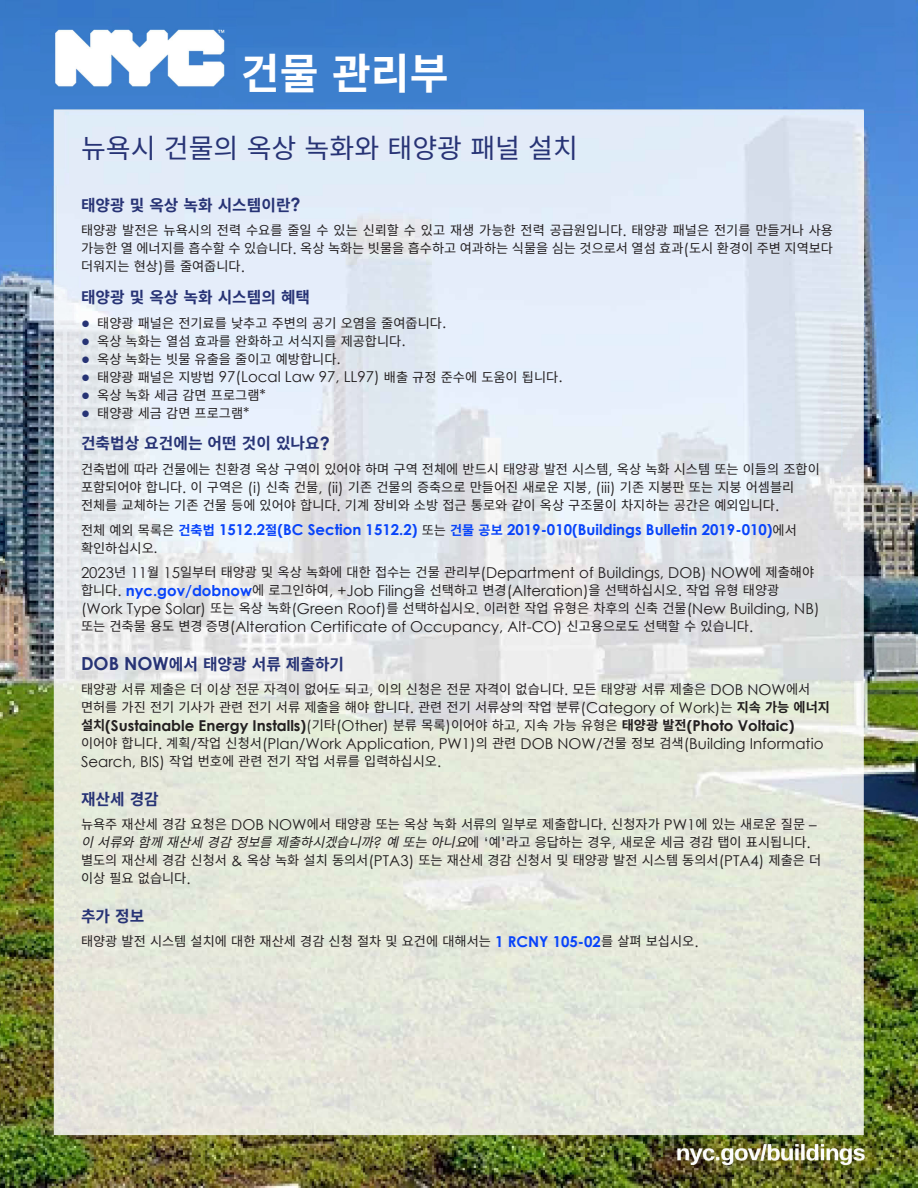
<style>
.page{position:relative;width:918px;height:1188px;background:#fff}
.page>*{position:absolute;margin:0;border:0;box-sizing:border-box;transform-origin:0 0}
.Bullet{font:700 42.3px "Noto Sans KR";color:#fff}
.t1{font:27px "Noto Sans KR";color:#273375}
.Title2{font:700 15.9px "Noto Sans KR";color:#273375}
.Body{font:15px/18px "Century Gothic";color:#231f20}
.Body-2{font:700 15px "Century Gothic";color:#0844fa}
.Body-3{font:13.2px/18px "Noto Sans KR";color:#231f20}
.s1{font-family:"Century Gothic";font-size:18px}
.s2{font-family:"Century Gothic";font-size:15px}
.s3{font-family:"Century Gothic";font-size:15px;color:#263374}
.s4{font-family:"Noto Sans KR";font-weight:400;font-size:13.2px;color:#231f20}
.s5{font-family:"Noto Sans KR";font-size:13.2px}
.s6{font-family:"Century Gothic";font-weight:700;font-size:15px;color:#0844fa}
.s7{font-weight:700}
.s8{font-family:"Noto Sans KR";font-weight:700;font-size:13.2px}
.s9{font-style:italic}
.s10{font-family:"Century Gothic";font-style:italic;font-size:15px}
</style>
<div class="page">
<img style="left:0;top:0;width:918px;height:1188px">
<p class="Bullet" style="left:241px;top:49px;width:209px">건물 관리부</p>
<p class="t1" style="left:81px;top:133px;width:499px">뉴욕시 건물의 옥상 녹화와 태양광 패널 설치</p>
<p class="Title2" style="left:81px;top:196px;width:221px">태양광 및 옥상 녹화 시스템이란<span class="s1">?</span></p>
<p class="Body-3" style="left:81px;top:222px;width:754px;text-align:justify">태양광 발전은 뉴욕시의 전력 수요를 줄일 수 있는 신뢰할 수 있고 재생 가능한 전력 공급원입니다<span class="s2">.</span> 태양광 패널은 전기를 만들거나 사용 가능한 열 에너지를 흡수할 수 있습니다<span class="s2">.</span> 옥상 녹화는 빗물을 흡수하고 여과하는 식물을 심는 것으로서 열섬 효과<span class="s2">(</span>도시 환경이 주변 지역보다 더워지는 현상<span class="s2">)</span>를 줄여줍니다<span class="s2">.</span></p>
<p class="Title2" style="left:81px;top:288px;width:231px">태양광 및 옥상 녹화 시스템의 혜택</p>
<p class="Body-3" style="left:81px;top:314px;width:367px"><span class="s3">●</span> 태양광 패널은 전기료를 낮추고 주변의 공기 오염을 줄여줍니다<span class="s2">.</span></p>
<p class="Body-3" style="left:81px;top:332px;width:326px"><span class="s3">●</span> 옥상 녹화는 열섬 효과를 완화하고 서식지를 제공합니다<span class="s2">.</span></p>
<p class="Body-3" style="left:81px;top:350px;width:261px"><span class="s3">●</span> 옥상 녹화는 빗물 유출을 줄이고 예방합니다<span class="s2">.</span></p>
<p class="Body-3" style="left:81px;top:368px;width:483px"><span class="s3">●</span> 태양광 패널은 지방법 <span class="s2">97(Local Law 97, LL97)</span> 배출 규정 준수에 도움이 됩니다<span class="s2">.</span></p>
<p class="Body-3" style="left:81px;top:386px;width:186px"><span class="s3">●</span> 옥상 녹화 세금 감면 프로그램<span class="s2">*</span></p>
<p class="Body-3" style="left:81px;top:404px;width:170px"><span class="s3">●</span> 태양광 세금 감면 프로그램<span class="s2">*</span></p>
<p class="Title2" style="left:81px;top:434px;width:250px">건축법상 요건에는 어떤 것이 있나요<span class="s1">?</span></p>
<p class="Body-3" style="left:81px;top:460px;width:740px">건축법에 따라 건물에는 친환경 옥상 구역이 있어야 하며 구역 전체에 반드시 태양광 발전 시스템<span class="s2">,</span> 옥상 녹화 시스템 또는 이들의 조합이 포함되어야 합니다<span class="s2">.</span> 이 구역은 <span class="s2">(i)</span> 신축 건물<span class="s2">, (ii)</span> 기존 건물의 증축으로 만들어진 새로운 지붕<span class="s2">, (iii)</span> 기존 지붕판 또는 지붕 어셈블리 전체를 교체하는 기존 건물 등에 있어야 합니다<span class="s2">.</span> 기계 장비와 소방 접근 통로와 같이 옥상 구조물이 차지하는 공간은 예외입니다<span class="s2">.</span></p>
<p class="Body-2" style="left:81px;top:519px;width:717px"><span class="s4">전체 예외 목록은</span> <span class="s5">건축법</span> 1512.2<span class="s5">절</span>(BC Section 1512.2) <span class="s4">또는</span> <span class="s5">건물 공보</span> 2019-010(Buildings Bulletin 2019-010)<span class="s4">에서</span></p>
<p class="Body-3" style="left:81px;top:539px;width:78px">확인하십시오.</p>
<p class="Body" style="left:81px;top:564px;width:735px">2023<span class="s5">년</span> 11<span class="s5">월</span> 15<span class="s5">일부터 태양광 및 옥상 녹화에 대한 접수는 건물 관리부</span>(Department of Buildings, DOB) NOW<span class="s5">에 제출해야</span></p>
<p class="Body-3" style="left:81px;top:582px;width:700px">합니다<span class="s2">.</span> <span class="s6">nyc.gov/dobnow</span>에 로그인하여<span class="s2">, +Job Filing</span>을 선택하고 변경<span class="s2">(Alteration)</span>을 선택하십시오<span class="s2">.</span> 작업 유형 태양광</p>
<p class="Body" style="left:81px;top:600px;width:740px">(Work Type Solar) <span class="s5">또는 옥상 녹화</span>(Green Roof)<span class="s5">를 선택하십시오</span>. <span class="s5">이러한 작업 유형은 차후의 신축 건물</span>(New Building, NB) <span class="s5">또는 건축물 용도 변경 증명</span>(Alteration Certificate of Occupancy, Alt-CO) <span class="s5">신고용으로도 선택할 수 있습니다</span>.</p>
<p class="Title2" style="left:81px;top:655px;width:265px"><span class="s1">DOB NOW</span>에서 태양광 서류 제출하기</p>
<p class="Body-3" style="left:81px;top:681px;width:751px">태양광 서류 제출은 더 이상 전문 자격이 없어도 되고<span class="s2">,</span> 이의 신청은 전문 자격이 없습니다<span class="s2">.</span> 모든 태양광 서류 제출은 <span class="s2">DOB NOW</span>에서 면허를 가진 전기 기사가 관련 전기 서류 제출을 해야 합니다<span class="s2">.</span> 관련 전기 서류상의 작업 분류<span class="s2">(Category of Work)</span>는 <span class="s7">지속 가능 에너지</span></p>
<p class="Body" style="left:81px;top:717px;width:744px"><span class="s8">설치</span><span class="s7">(Sustainable Energy Installs)</span>(<span class="s5">기타</span>(Other) <span class="s5">분류 목록</span>)<span class="s5">이어야 하고</span>, <span class="s5">지속 가능 유형은</span> <span class="s8">태양광 발전</span><span class="s7">(Photo Voltaic) </span><span class="s5">이어야 합니다</span>. <span class="s5">계획</span>/<span class="s5">작업 신청서</span>(Plan/Work Application, PW1)<span class="s5">의 관련</span> DOB NOW/<span class="s5">건물 정보 검색</span>(Building Informatio</p>
<p class="Body-3" style="left:81px;top:753px;width:362px"><span class="s2">Search, BIS)</span> 작업 번호에 관련 전기 작업 서류를 입력하십시오<span class="s2">.</span></p>
<p class="Title2" style="left:81px;top:790px;width:79px">재산세 경감</p>
<p class="Body-3" style="left:81px;top:816px;width:742px">뉴욕주 재산세 경감 요청은 <span class="s2">DOB NOW</span>에서 태양광 또는 옥상 녹화 서류의 일부로 제출합니다<span class="s2">.</span> 신청자가 <span class="s2">PW1</span>에 있는 새로운 질문 <span class="s2">– </span><span class="s9">이서류와함께재산세경감정보를제출하시겠습니까</span><span class="s10">?</span> <span class="s9">예또는아니요</span>에 <span class="s2">‘</span> 예 <span class="s2">’</span> 라고 응답하는 경 우<span class="s2">,</span> 새로운 세금 경 감 탭 이 표시 됩 니 다<span class="s2">. </span>별도의 재산세 경감 신청서 <span class="s2">&amp;</span> 옥상 녹화 설치 동의서<span class="s2">(PTA3)</span> 또는 재산세 경감 신청서 및 태양광 발전 시스템 동의서<span class="s2">(PTA4)</span> 제출은 더 이상 필요 없습니다<span class="s2">.</span></p>
<p class="Title2" style="left:81px;top:907px;width:65px">추가 정보</p>
<p class="Body-3" style="left:81px;top:933px;width:619px">태양광 발전 시스템 설치에 대한 재산세 경감 신청 절차 및 요건에 대해서는 <span class="s6">1 RCNY 105-02</span>를 살펴 보십시오<span class="s2">.</span></p>
</div>
